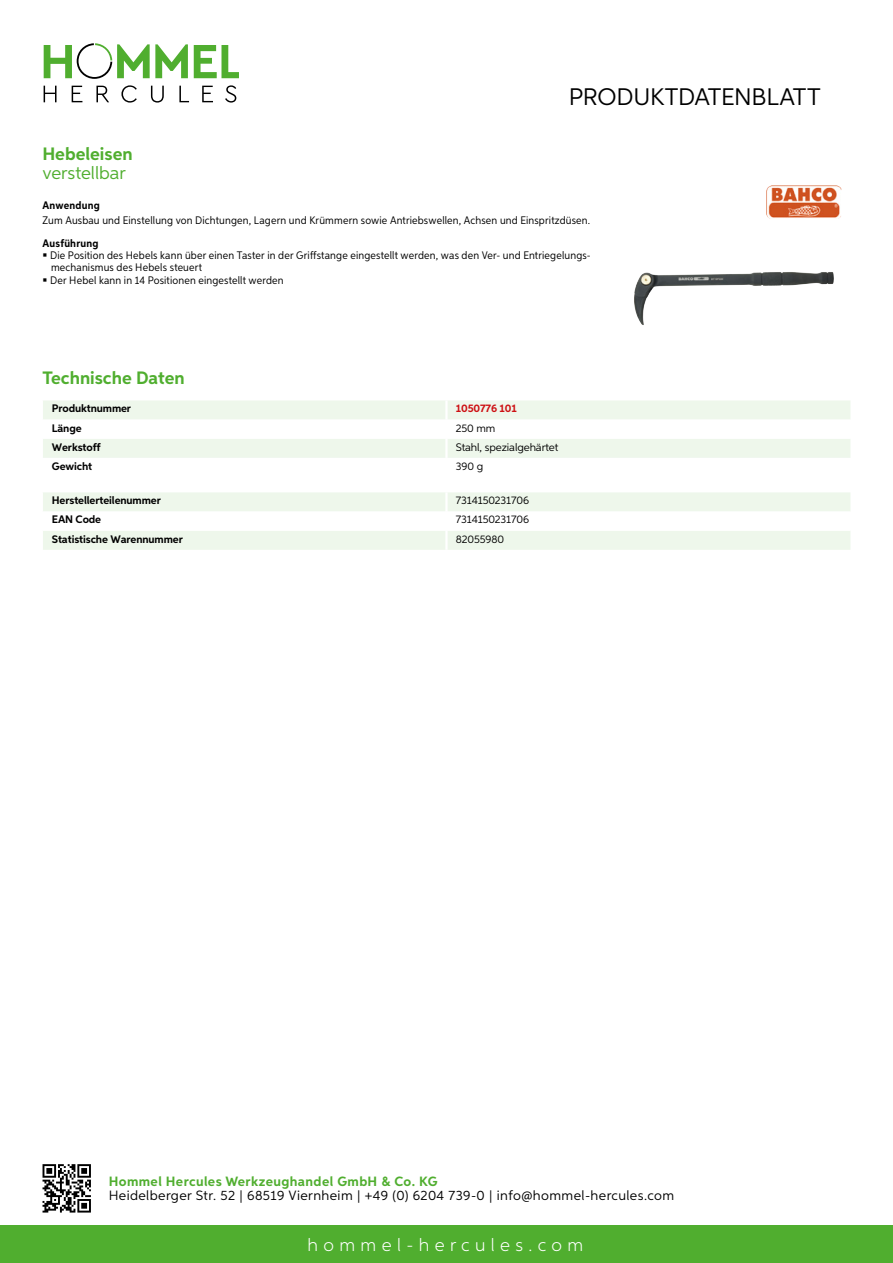
<style>
.page{position:relative;width:893px;height:1263px;background:#fff}
.page>*{position:absolute;margin:0;border:0;box-sizing:border-box;transform-origin:0 0}
.t1{font:24px "Aspira";letter-spacing:-.01em;color:#000}
.t2{font:700 18px "Aspira";color:#50ae2f}
.t3{font:300 18px "Aspira";letter-spacing:.3em;color:#fff}
.t4{font:18px "Aspira";color:#50ae2f}
.t5{font:13.5px "Aspira";letter-spacing:.03em;color:#000}
.t6{font:700 13.5px "Aspira";letter-spacing:.03em;color:#50ae2f}
.t7{font:10.95px/12.5px "Aspira Nar";letter-spacing:.015em;color:#000}
.t8{font:700 10.95px "Aspira";letter-spacing:-.01em;color:#000}
.t9{font:10.95px "Aspira";letter-spacing:-.01em;color:#000}
.t10{font:700 10.95px "Aspira Nar";letter-spacing:.02em;color:#000}
.t11{font:700 10.95px "Aspira";letter-spacing:-.01em;color:#cd1013}
</style>
<div class="page">
<div style="left:0;top:1226px;width:893px;height:37px;background:#50ae2f"></div>
<svg style="left:43px;top:1164px;width:48px;height:48px"></svg>
<svg style="left:194px;top:45px;width:45px;height:33px"></svg>
<svg style="left:44px;top:43px;width:144px;height:36px"></svg>
<svg style="left:44px;top:86px;width:13px;height:16px"></svg>
<svg style="left:72px;top:86px;width:10px;height:16px"></svg>
<svg style="left:96px;top:86px;width:13px;height:16px"></svg>
<svg style="left:121px;top:85px;width:16px;height:18px"></svg>
<svg style="left:151px;top:86px;width:13px;height:17px"></svg>
<svg style="left:179px;top:86px;width:10px;height:16px"></svg>
<svg style="left:202px;top:86px;width:11px;height:16px"></svg>
<svg style="left:225px;top:85px;width:11px;height:18px"></svg>
<div style="left:43px;top:400px;width:807px;height:19px;background:#eef7eb"></div>
<div style="left:43px;top:439px;width:807px;height:19px;background:#eef7eb"></div>
<hr style="left:445px;top:400px;width:3px;height:20px;background:#fff">
<hr style="left:445px;top:439px;width:3px;height:19px;background:#fff">
<svg style="left:43px;top:492px;width:807px;height:58px"></svg>
<hr style="left:445px;top:531px;width:3px;height:19px;background:#fff">
<img style="left:648px;top:272px;width:184px;height:3px">
<img style="left:766px;top:185px;width:76px;height:34px">
<h1 class="t1" style="left:569px;top:82px;width:253px">Produktdatenblatt</h1>
<h2 class="t2" style="left:43px;top:142px;width:92px">Hebeleisen</h2>
<h2 class="t4" style="left:43px;top:162px;width:85px">verstellbar</h2>
<p class="t10" style="left:43px;top:199px;width:59px">Anwendung</p>
<p class="t7" style="left:43px;top:214px;width:549px">Zum Ausbau und Einstellung von Dichtungen, Lagern und Krümmern sowie Antriebswellen, Achsen und Einspritzdüsen.</p>
<p class="t10" style="left:43px;top:236px;width:58px">Ausführung</p>
<p class="t7" style="left:50px;top:249px;width:542px">Die Position des Hebels kann über einen Taster in der Griffstange eingestellt werden, was den Ver- und Entriegelungs&shy;mechanismus des Hebels steuert<br>Der Hebel kann in 14 Positionen eingestellt werden</p>
<h2 class="t2" style="left:43px;top:366px;width:144px">Technische Daten</h2>
<p class="t8" style="left:52px;top:402px;width:81px">Produktnummer</p>
<p class="t11" style="left:456px;top:402px;width:62px">1050776 101</p>
<p class="t8" style="left:52px;top:421px;width:31px">Länge</p>
<p class="t9" style="left:456px;top:421px;width:41px">250 mm</p>
<p class="t8" style="left:52px;top:440px;width:50px">Werkstoff</p>
<p class="t9" style="left:456px;top:440px;width:104px">Stahl, spezialgehärtet</p>
<p class="t8" style="left:52px;top:459px;width:42px">Gewicht</p>
<p class="t9" style="left:456px;top:459px;width:29px">390 g</p>
<p class="t8" style="left:52px;top:494px;width:111px">Herstellerteilenummer</p>
<p class="t9" style="left:456px;top:494px;width:75px">7314150231706</p>
<p class="t8" style="left:52px;top:513px;width:51px">EAN Code</p>
<p class="t9" style="left:456px;top:513px;width:75px">7314150231706</p>
<p class="t8" style="left:52px;top:532px;width:132px">Statistische Warennummer</p>
<p class="t9" style="left:456px;top:532px;width:50px">82055980</p>
<p class="t6" style="left:109px;top:1172px;width:330px">Hommel Hercules Werkzeughandel GmbH &amp; Co. KG</p>
<p class="t5" style="left:109px;top:1187px;width:567px">Heidelberger Str. 52 | 68519 Viernheim | +49 (0) 6204 739-0 | info@hommel-hercules.com</p>
<h2 class="t3" style="left:307px;top:1234px;width:277px">hommel-hercules.com</h2>
</div>
